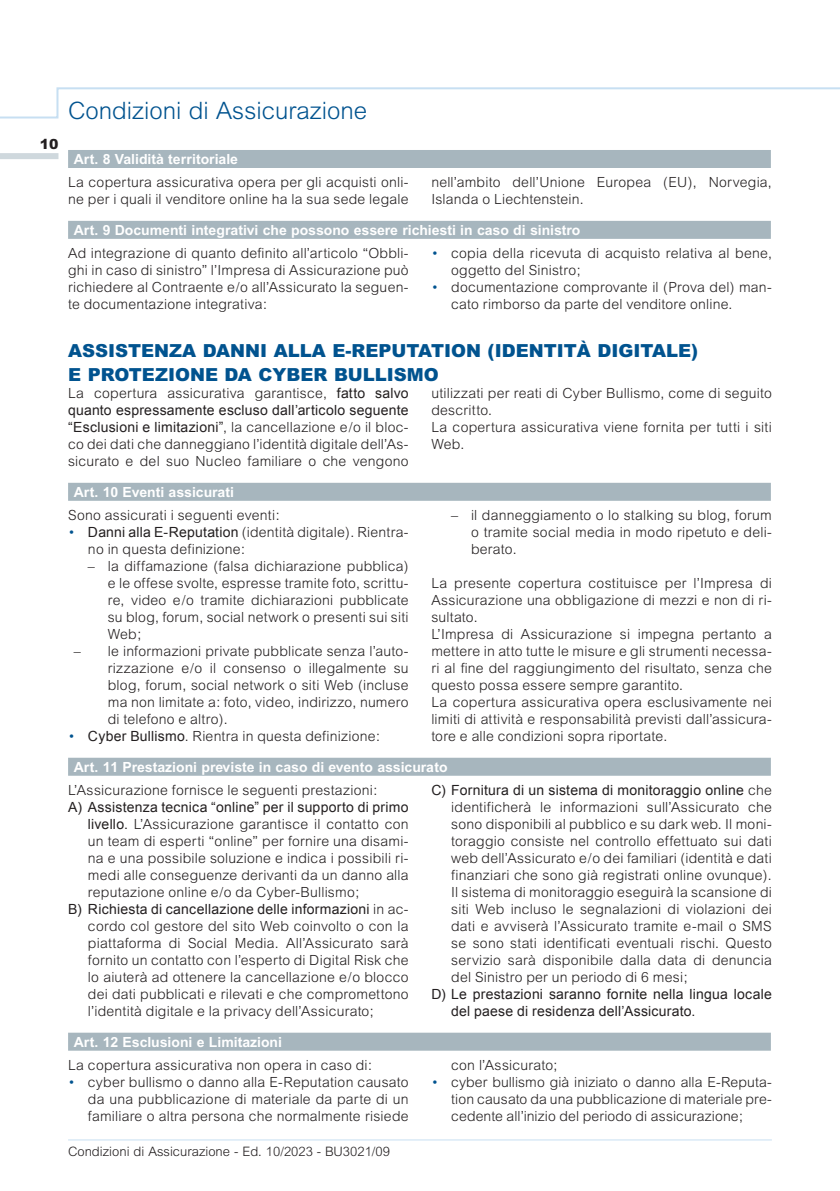
<style>
.page{position:relative;width:840px;height:1191px;background:#fff}
.page>*{position:absolute;margin:0;border:0;box-sizing:border-box;transform-origin:0 0}
.t1{font:300 24px "Arial";color:#01538f}
._08_SOTTOTITOLO_BLU{font:900 18px "Arial";color:#01538f}
._05_TXT_RIENTRO{font:300 14px/17px "Arial";letter-spacing:.015em;color:#231f20;text-align:justify}
._01_TXT{font:300 14px/17px "Arial";letter-spacing:.015em;color:#231f20;text-align:justify}
._10_TXT_DOPPIO_RIENT{font:300 14px/17px "Arial";letter-spacing:.015em;color:#231f20;text-align:justify}
._04_TITOLO_BOX_GRIGI{font:700 14px "Arial";color:#fff}
._05_TXT_RIENTRO-2{font:14px/17px "Arial";letter-spacing:.015em;color:#231f20}
.t2{font:900 14px "Arial";color:#231f20}
.t3{font:300 13px "Arial";color:#231f20}
.s1{color:#01538f}
.s2{font-weight:400}
</style>
<div class="page">
<div style="left:0;top:153px;width:58px;height:6px;background:#cfd8dd"></div>
<hr style="left:68px;top:1139px;width:703px;height:1px;background:#c7dff2">
<svg style="left:0;top:87px;width:839px;height:32px"></svg>
<div style="left:68px;top:150px;width:702px;height:18px;background:#a7b6be"></div>
<div style="left:68px;top:221px;width:702px;height:18px;background:#a7b6be"></div>
<div style="left:68px;top:483px;width:702px;height:18px;background:#a7b6be"></div>
<div style="left:68px;top:757px;width:702px;height:18px;background:#a7b6be"></div>
<div style="left:68px;top:1032px;width:702px;height:18px;background:#a7b6be"></div>
<p class="t2" style="left:40px;top:135px;width:20px">10</p>
<h1 class="t1" style="left:68px;top:96px;width:300px">Condizioni di Assicurazione</h1>
<p class="_04_TITOLO_BOX_GRIGI" style="left:74px;top:151px;width:166px">Art. 8 Validità territoriale</p>
<p class="_01_TXT" style="left:68px;top:173px;width:342px">La copertura assicurativa opera per gli acquisti onli&shy;ne per i quali il venditore online ha la sua sede legale</p>
<p class="_01_TXT" style="left:431px;top:173px;width:342px">nell’ambito dell’Unione Europea (EU), Norvegia,<br>Islanda o Liechtenstein.</p>
<p class="_04_TITOLO_BOX_GRIGI" style="left:74px;top:222px;width:508px">Art. 9 Documenti integrativi che possono essere richiesti in caso di sinistro</p>
<p class="_01_TXT" style="left:68px;top:244px;width:342px">Ad integrazione di quanto definito all’articolo “Obbli&shy;ghi in caso di sinistro” l’Impresa di Assicurazione può richiedere al Contraente e/o all’Assicurato la seguen&shy;te documentazione integrativa:</p>
<p class="_05_TXT_RIENTRO" style="left:451px;top:244px;width:322px;text-indent:-20px"><span class="s1">•</span> copia della ricevuta di acquisto relativa al bene, oggetto del Sinistro;</p>
<p class="_05_TXT_RIENTRO" style="left:451px;top:278px;width:322px;text-indent:-20px"><span class="s1">•</span> documentazione comprovante il (Prova del) man&shy;cato rimborso da parte del venditore online.</p>
<p class="_08_SOTTOTITOLO_BLU" style="left:68px;top:339px;width:631px">ASSISTENZA DANNI ALLA E-REPUTATION (IDENTITÀ DIGITALE)</p>
<p class="_08_SOTTOTITOLO_BLU" style="left:68px;top:363px;width:372px">E PROTEZIONE DA CYBER BULLISMO</p>
<p class="_01_TXT" style="left:68px;top:384px;width:342px">La copertura assicurativa garantisce, <span class="s2">fatto salvo quanto espressamente escluso dall’articolo seguente “Esclusioni e limitazioni”</span>, la cancellazione e/o il bloc&shy;co dei dati che danneggiano l’identità digitale dell’As&shy;sicurato e del suo Nucleo familiare o che vengono</p>
<p class="_01_TXT" style="left:431px;top:384px;width:342px">utilizzati per reati di Cyber Bullismo, come di seguito descritto.</p>
<p class="_01_TXT" style="left:431px;top:418px;width:342px">La copertura assicurativa viene fornita per tutti i siti<br>Web.</p>
<p class="_04_TITOLO_BOX_GRIGI" style="left:74px;top:484px;width:162px">Art. 10 Eventi assicurati</p>
<p class="_01_TXT" style="left:68px;top:506px;width:213px">Sono assicurati i seguenti eventi:</p>
<p class="_05_TXT_RIENTRO" style="left:88px;top:523px;width:322px;text-indent:-20px"><span class="s1">•</span> <span class="s2">Danni alla E-Reputation</span> (identità digitale). Rientra&shy;no in questa definizione:</p>
<p class="_10_TXT_DOPPIO_RIENT" style="left:108px;top:557px;width:302px;text-indent:-20px">– la diffamazione (falsa dichiarazione pubblica) e le offese svolte, espresse tramite foto, scrittu&shy;re, video e/o tramite dichiarazioni pubblicate su blog, forum, social network o presenti sui siti Web;</p>
<p class="_10_TXT_DOPPIO_RIENT" style="left:108px;top:642px;width:302px;text-indent:-34px">– le informazioni private pubblicate senza l’auto&shy;rizzazione e/o il consenso o illegalmente su blog, forum, social network o siti Web (incluse ma non limitate a: foto, video, indirizzo, numero di telefono e altro).</p>
<p class="_05_TXT_RIENTRO" style="left:68px;top:727px;width:313px"><span class="s1">•</span> <span class="s2">Cyber Bullismo</span>. Rientra in questa definizione:</p>
<p class="_10_TXT_DOPPIO_RIENT" style="left:471px;top:506px;width:302px;text-indent:-20px">– il danneggiamento o lo stalking su blog, forum o tramite social media in modo ripetuto e deli&shy;berato.</p>
<p class="_01_TXT" style="left:431px;top:574px;width:342px">La presente copertura costituisce per l’Impresa di Assicurazione una obbligazione di mezzi e non di ri&shy;sultato.</p>
<p class="_01_TXT" style="left:431px;top:625px;width:342px">L’Impresa di Assicurazione si impegna pertanto a mettere in atto tutte le misure e gli strumenti necessa&shy;ri al fine del raggiungimento del risultato, senza che questo possa essere sempre garantito.</p>
<p class="_01_TXT" style="left:431px;top:693px;width:342px">La copertura assicurativa opera esclusivamente nei limiti di attività e responsabilità previsti dall’assicura&shy;tore e alle condizioni sopra riportate.</p>
<p class="_04_TITOLO_BOX_GRIGI" style="left:74px;top:759px;width:375px">Art. 11 Prestazioni previste in caso di evento assicurato</p>
<p class="_01_TXT" style="left:68px;top:781px;width:310px">L’Assicurazione fornisce le seguenti prestazioni:</p>
<p class="_05_TXT_RIENTRO" style="left:88px;top:798px;width:322px;text-indent:-20px"><span class="s2">A) Assistenza tecnica “online” per il supporto di primo livello.</span> L’Assicurazione garantisce il contatto con un team di esperti “online” per fornire una disami&shy;na e una possibile soluzione e indica i possibili ri&shy;medi alle conseguenze derivanti da un danno alla reputazione online e/o da Cyber-Bullismo;</p>
<p class="_05_TXT_RIENTRO" style="left:88px;top:900px;width:322px;text-indent:-20px"><span class="s2">B) Richiesta di cancellazione delle informazioni</span> in ac&shy;cordo col gestore del sito Web coinvolto o con la piattaforma di Social Media. All’Assicurato sarà fornito un contatto con l’esperto di Digital Risk che lo aiuterà ad ottenere la cancellazione e/o blocco dei dati pubblicati e rilevati e che compromettono l’identità digitale e la privacy dell’Assicurato;</p>
<p class="_05_TXT_RIENTRO" style="left:451px;top:781px;width:322px;text-indent:-20px"><span class="s2">C) Fornitura di un sistema di monitoraggio online</span> che identificherà le informazioni sull’Assicurato che sono disponibili al pubblico e su dark web. Il moni&shy;toraggio consiste nel controllo effettuato sui dati web dell’Assicurato e/o dei familiari (identità e dati finanziari che sono già registrati online ovunque).<br>Il sistema di monitoraggio eseguirà la scansione di siti Web incluso le segnalazioni di violazioni dei dati e avviserà l’Assicurato tramite e-mail o SMS se sono stati identificati eventuali rischi. Questo servizio sarà disponibile dalla data di denuncia del Sinistro per un periodo di 6 mesi;</p>
<p class="_05_TXT_RIENTRO-2" style="left:451px;top:985px;width:322px;text-indent:-20px">D) Le prestazioni saranno fornite nella lingua locale del paese di residenza dell’Assicurato.</p>
<p class="_04_TITOLO_BOX_GRIGI" style="left:74px;top:1033px;width:210px">Art. 12 Esclusioni e Limitazioni</p>
<p class="_01_TXT" style="left:68px;top:1056px;width:305px">La copertura assicurativa non opera in caso di:</p>
<p class="_05_TXT_RIENTRO" style="left:88px;top:1073px;width:322px;text-indent:-20px"><span class="s1">•</span> cyber bullismo o danno alla E-Reputation causato da una pubblicazione di materiale da parte di un familiare o altra persona che normalmente risiede</p>
<p class="t3" style="left:68px;top:1144px;width:323px">Condizioni di Assicurazione - Ed. 10/2023 - BU3021/09</p>
<p class="_05_TXT_RIENTRO" style="left:451px;top:1056px;width:108px">con l’Assicurato;</p>
<p class="_05_TXT_RIENTRO" style="left:451px;top:1073px;width:322px;text-indent:-20px"><span class="s1">•</span> cyber bullismo già iniziato o danno alla E-Reputa&shy;tion causato da una pubblicazione di materiale pre&shy;cedente all’inizio del periodo di assicurazione;</p>
</div>
